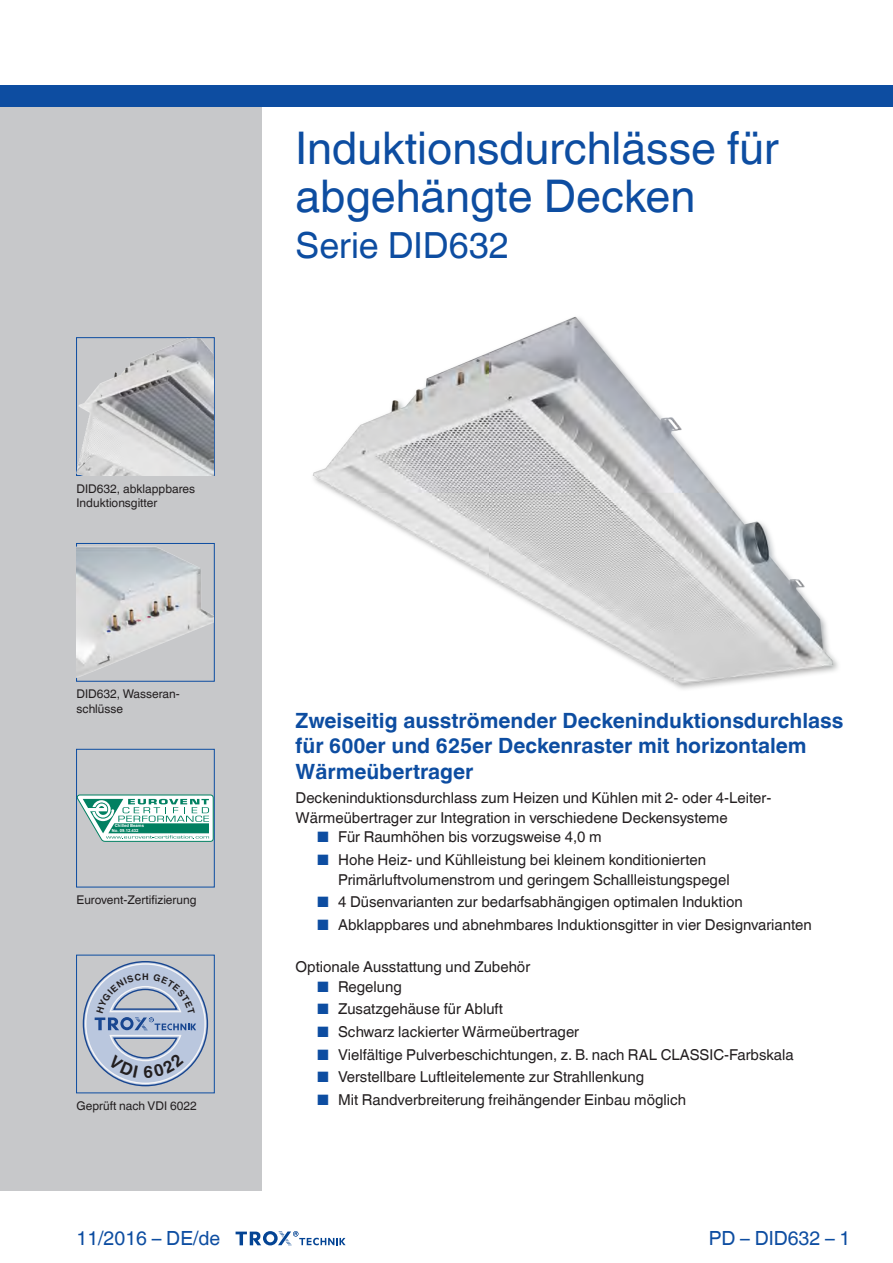
<style>
.page{position:relative;width:893px;height:1263px;background:#fff}
.page>*{position:absolute;margin:0;border:0;box-sizing:border-box;transform-origin:0 0}
.t1{font:45px/48px "TROX Helvetica";color:#0d4da1}
.t2{font:36px "TROX Helvetica";color:#0d4da1}
.t3{font:700 21px/25.5px "TROX Helvetica";color:#0d4da1}
.t4{font:19.5px "TROX Helvetica";color:#0d4da1}
.t5{font:15px/19.5px "TROX Helvetica";color:#231f20}
.t6{font:12px/14.4px "TROX Helvetica";color:#231f20}
.t7{font:700 9.15px "TROX Helvetica";color:#231f20}
.t8{font:700 4.2px/5.1px "Arial";color:#fff}
.s1{color:#0d4da1}
</style>
<div class="page">
<div style="left:0;top:106px;width:261px;height:1084px;background:#c7c8ca"></div>
<div style="left:0;top:85px;width:893px;height:21px;background:#0d4da1"></div>
<div style="left:76px;top:337px;width:139px;height:139px;border:1px solid #0d4da1"></div>
<img style="left:77px;top:338px;width:137px;height:137px">
<div style="left:76px;top:543px;width:139px;height:139px;border:1px solid #0d4da1"></div>
<img style="left:77px;top:544px;width:137px;height:137px">
<div style="left:76px;top:749px;width:139px;height:138px;border:1px solid #0d4da1"></div>
<svg style="left:77px;top:795px;width:137px;height:47px;background:#9eccc1"></svg>
<div style="left:76px;top:955px;width:139px;height:138px;border:1px solid #0d4da1"></div>
<svg style="left:236px;top:1231px;width:110px;height:15px"></svg>
<img style="left:312px;top:316px;width:526px;height:373px">
<svg style="left:82px;top:961px;width:127px;height:126px"></svg>
<h1 class="t1" style="left:296px;top:125px;width:485px">Induktionsdurchlässe für abgehängte Decken</h1>
<h2 class="t2" style="left:296px;top:224px;width:215px">Serie DID632</h2>
<p class="t6" style="left:77px;top:481px;width:120px">DID632, abklappbares<br>Induktionsgitter</p>
<p class="t6" style="left:77px;top:687px;width:105px">DID632, Wasseran&shy;schlüsse</p>
<p class="t8" style="left:112px;top:823px;width:34px;text-indent:3px">Chilled Beams<br>No. 09.12.432</p>
<p class="t6" style="left:77px;top:893px;width:121px">Eurovent-Zertifizierung</p>
<p class="t7" style="left:142px;top:971px;width:8px">H</p>
<p class="t6" style="left:77px;top:1099px;width:122px">Geprüft nach VDI 6022</p>
<h3 class="t4" style="left:77px;top:1227px;width:145px">11/2016 – DE/de</h3>
<h3 class="t3" style="left:296px;top:708px;width:550px">Zweiseitig ausströmender Deckeninduktionsdurchlass für 600er und 625er Deckenraster mit horizontalem<br>Wärmeübertrager</h3>
<p class="t5" style="left:296px;top:788px;width:474px">Deckeninduktionsdurchlass zum Heizen und Kühlen mit 2- oder 4-Leiter-<br>Wärmeübertrager zur Integration in verschiedene Deckensysteme</p>
<p class="t5" style="left:317px;top:827px;width:286px"><span class="s1">■</span> Für Raumhöhen bis vorzugsweise 4,0 m</p>
<p class="t5" style="left:338px;top:850px;width:393px;text-indent:-21px"><span class="s1">■</span> Hohe Heiz- und Kühlleistung bei kleinem konditionierten<br>Primärluftvolumenstrom und geringem Schallleistungspegel</p>
<p class="t5" style="left:317px;top:892px;width:427px"><span class="s1">■</span> 4 Düsenvarianten zur bedarfsabhängigen optimalen Induktion</p>
<p class="t5" style="left:317px;top:915px;width:497px"><span class="s1">■</span> Abklappbares und abnehmbares Induktionsgitter in vier Designvarianten</p>
<p class="t5" style="left:296px;top:957px;width:236px">Optionale Ausstattung und Zubehör</p>
<p class="t5" style="left:317px;top:977px;width:86px"><span class="s1">■</span> Regelung</p>
<p class="t5" style="left:317px;top:999px;width:188px"><span class="s1">■</span> Zusatzgehäuse für Abluft</p>
<p class="t5" style="left:317px;top:1022px;width:264px"><span class="s1">■</span> Schwarz lackierter Wärmeübertrager</p>
<p class="t5" style="left:317px;top:1045px;width:478px"><span class="s1">■</span> Vielfältige Pulverbeschichtungen, z. B. nach RAL CLASSIC-Farbskala</p>
<p class="t5" style="left:317px;top:1067px;width:329px"><span class="s1">■</span> Verstellbare Luftleitelemente zur Strahllenkung</p>
<p class="t5" style="left:317px;top:1090px;width:371px"><span class="s1">■</span> Mit Randverbreiterung freihängender Einbau möglich</p>
<h3 class="t4" style="left:709px;top:1227px;width:143px">PD – DID632 – 1</h3>
</div>
